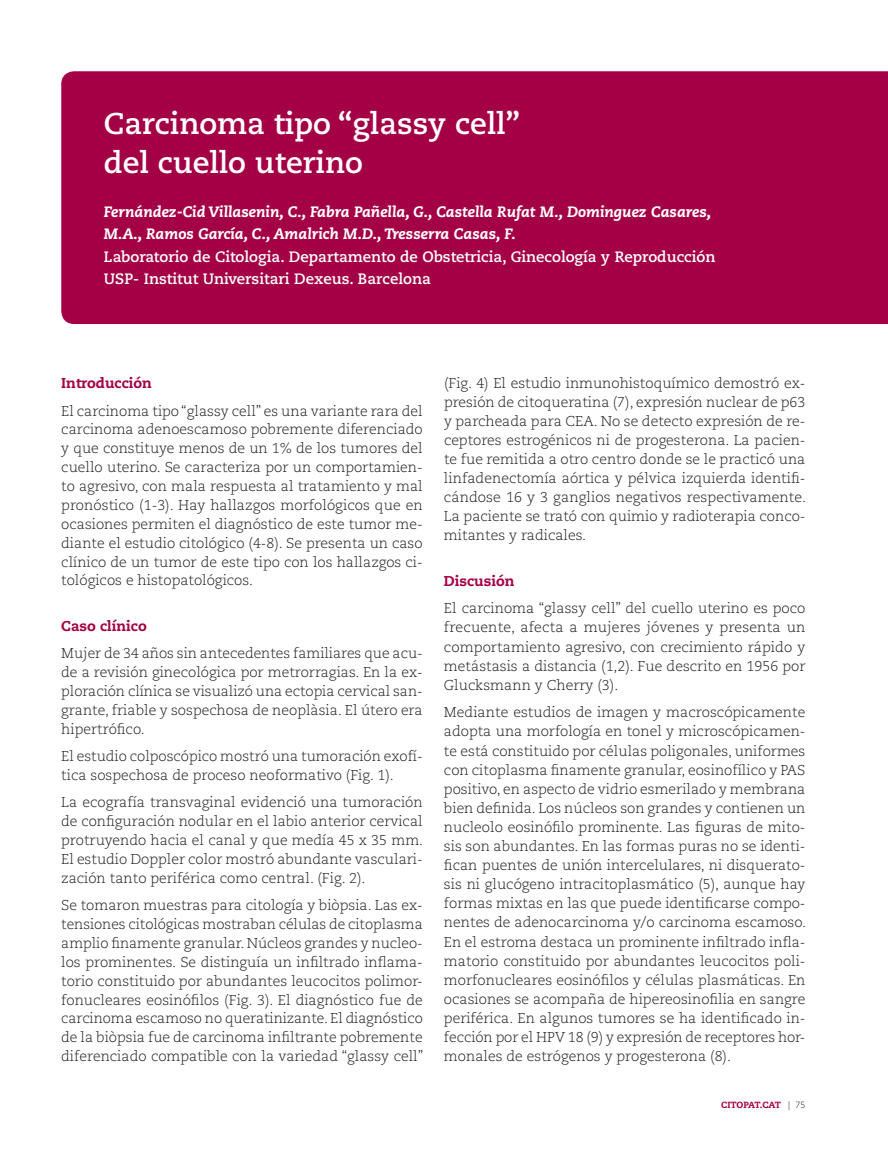
<style>
.page{position:relative;width:888px;height:1165px;background:#fff}
.page>*{position:absolute;margin:0;border:0;box-sizing:border-box;transform-origin:0 0}
.t1{font:700 30px/39px "Caecilia LT";color:#fff}
.t2{font:italic 800 15px/22.5px "Caecilia LT";color:#fff}
.t3{font:700 15px/22.5px "Caecilia LT";color:#fff}
.t4{font:300 14.25px/19px "Caecilia LT";color:#231f20;text-align:justify}
.t5{font:800 14.25px "Caecilia LT";color:#a40046}
.t6{font:800 9px "Caecilia LT";letter-spacing:-.02em;color:#a40046}
.s1{font-weight:300;color:#231f20}
</style>
<div class="page">
<div style="left:61px;top:71px;width:827px;height:253px;background:#a40046"></div>
<h1 class="t1" style="left:104px;top:106px;width:418px">Carcinoma tipo “glassy cell” del cuello uterino</h1>
<p class="t2" style="left:104px;top:201px;width:609px">Fernández-Cid Villasenin, C., Fabra Pañella, G., Castella Rufat M., Dominguez Casares,<br>M.A., Ramos García, C., Amalrich M.D., Tresserra Casas, F.</p>
<p class="t3" style="left:104px;top:246px;width:613px">Laboratorio de Citologia. Departamento de Obstetricia, Ginecología y Reproducción<br>USP- Institut Universitari Dexeus. Barcelona</p>
<p class="t5" style="left:61px;top:376px;width:92px">Introducción</p>
<p class="t4" style="left:61px;top:402px;width:363px">El carcinoma tipo “glassy cell” es una variante rara del carcinoma adenoescamoso pobremente diferenciado y que constituye menos de un 1% de los tumores del cuello uterino. Se caracteriza por un comportamien&shy;to agresivo, con mala respuesta al tratamiento y mal pronóstico (1-3). Hay hallazgos morfológicos que en ocasiones permiten el diagnóstico de este tumor me&shy;diante el estudio citológico (4-8). Se presenta un caso clínico de un tumor de este tipo con los hallazgos ci&shy;tológicos e histopatológicos.</p>
<p class="t5" style="left:61px;top:618px;width:87px">Caso clínico</p>
<p class="t4" style="left:61px;top:644px;width:363px">Mujer de 34 años sin antecedentes familiares que acu&shy;de a revisión ginecológica por metrorragias. En la ex&shy;ploración clínica se visualizó una ectopia cervical san&shy;grante, friable y sospechosa de neoplàsia. El útero era hipertrófico.</p>
<p class="t4" style="left:61px;top:747px;width:363px">El estudio colposcópico mostró una tumoración exofí&shy;tica sospechosa de proceso neoformativo (Fig. 1).</p>
<p class="t4" style="left:61px;top:793px;width:363px">La ecografía transvaginal evidenció una tumoración de configuración nodular en el labio anterior cervical protruyendo hacia el canal y que medía 45 x 35 mm.<br>El estudio Doppler color mostró abundante vasculari&shy;zación tanto periférica como central. (Fig. 2).</p>
<p class="t4" style="left:61px;top:896px;width:363px">Se tomaron muestras para citología y biòpsia. Las ex&shy;tensiones citológicas mostraban células de citoplasma amplio finamente granular. Núcleos grandes y nucleo&shy;los prominentes. Se distinguía un infiltrado inflama&shy;torio constituido por abundantes leucocitos polimor&shy;fonucleares eosinófilos (Fig. 3). El diagnóstico fue de carcinoma escamoso no queratinizante. El diagnóstico de la biòpsia fue de carcinoma infiltrante pobremente diferenciado compatible con la variedad “glassy cell”</p>
<p class="t4" style="left:444px;top:373px;width:363px">(Fig. 4) El estudio inmunohistoquímico demostró ex&shy;presión de citoqueratina (7), expresión nuclear de p63 y parcheada para CEA. No se detecto expresión de re&shy;ceptores estrogénicos ni de progesterona. La pacien&shy;te fue remitida a otro centro donde se le practicó una linfadenectomía aórtica y pélvica izquierda identifi&shy;cándose 16 y 3 ganglios negativos respectivamente.<br>La paciente se trató con quimio y radioterapia conco&shy;mitantes y radicales.</p>
<p class="t5" style="left:444px;top:573px;width:72px">Discusión</p>
<p class="t4" style="left:444px;top:599px;width:363px">El carcinoma “glassy cell” del cuello uterino es poco frecuente, afecta a mujeres jóvenes y presenta un comportamiento agresivo, con crecimiento rápido y metástasis a distancia (1,2). Fue descrito en 1956 por Glucksmann y Cherry (3).</p>
<p class="t4" style="left:444px;top:703px;width:363px">Mediante estudios de imagen y macroscópicamente adopta una morfología en tonel y microscópicamen&shy;te está constituido por células poligonales, uniformes con citoplasma finamente granular, eosinofílico y PAS positivo, en aspecto de vidrio esmerilado y membrana bien definida. Los núcleos son grandes y contienen un nucleolo eosinófilo prominente. Las figuras de mito&shy;sis son abundantes. En las formas puras no se identi&shy;fican puentes de unión intercelulares, ni disquerato&shy;sis ni glucógeno intracitoplasmático (5), aunque hay formas mixtas en las que puede identificarse compo&shy;nentes de adenocarcinoma y/o carcinoma escamoso.<br>En el estroma destaca un prominente infiltrado infla&shy;matorio constituido por abundantes leucocitos poli&shy;morfonucleares eosinófilos y células plasmáticas. En ocasiones se acompaña de hipereosinofilia en sangre periférica. En algunos tumores se ha identificado in&shy;fección por el HPV 18 (9) y expresión de receptores hor&shy;monales de estrógenos y progesterona (8).</p>
<p class="t6" style="left:721px;top:1100px;width:86px">CITOPAT.CAT <span class="s1">| 75</span></p>
</div>
